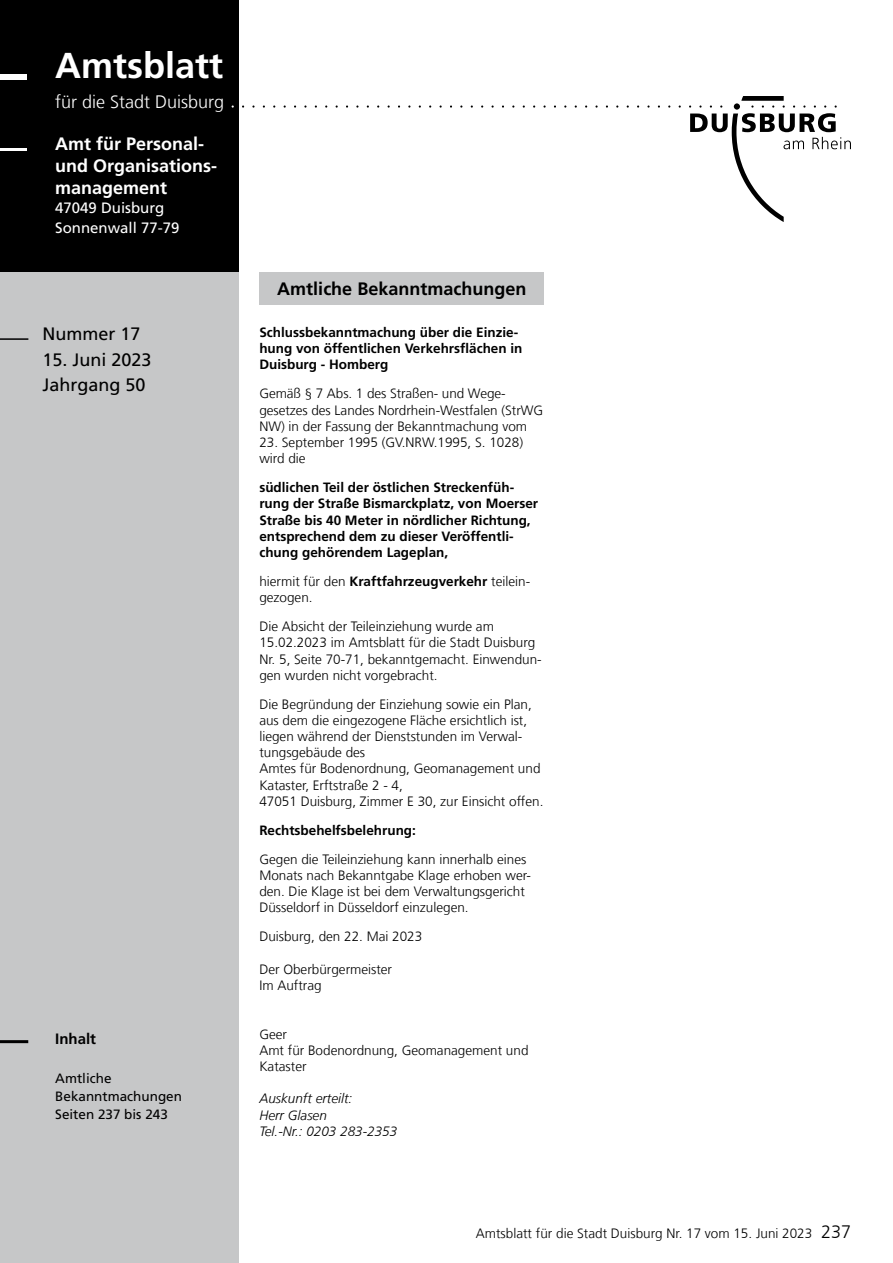
<style>
.page{position:relative;width:893px;height:1263px;background:#fff}
.page>*{position:absolute;margin:0;border:0;box-sizing:border-box;transform-origin:0 0}
.t1{font:148.5px "Duisburg Logo";letter-spacing:.07em;color:#000}
.t2{font:700 36px "Frutiger LT Com";color:#fff}
.t3{font:700 18px/21.6px "Frutiger LT Com";color:#fff}
.t4{font:18px/25.5px "Frutiger LT Com";color:#000}
.t5{font:700 18px "Frutiger LT Com";color:#000}
.t6{font:300 18px "Frutiger LT Com";color:#fff}
.t7{font:15px/19.5px "Frutiger LT Com";color:#fff}
.t8{font:700 15px "Frutiger LT Com";color:#000}
.t9{font:300 13.5px/16.2px "Frutiger LT Com";color:#000}
.t10{font:700 13.5px/16.2px "Frutiger LT Com";color:#000}
.t11{font:italic 300 13.5px/16.2px "Frutiger LT Com";color:#000}
.t12{font:13.5px/18px "Frutiger LT Com";color:#000}
.s1{color:#fff}
.s2{font-weight:700}
.s3{font-size:18px}
</style>
<div class="page">
<div style="left:0;top:272px;width:239px;height:991px;background:#c6c7c8"></div>
<div style="left:0;top:0;width:239px;height:272px;background:#000"></div>
<hr style="left:0;top:148px;width:27px;height:3px;background:#fff">
<hr style="left:0;top:338px;width:28px;height:2px;background:#000">
<hr style="left:0;top:1040px;width:28px;height:3px;background:#000">
<div style="left:0;top:74px;width:27px;height:5px;background:#fff"></div>
<div style="left:259px;top:272px;width:285px;height:33px;background:#c6c7c8"></div>
<h2 class="t2" style="left:55px;top:44px;width:170px">Amtsblatt</h2>
<h3 class="t6" style="left:55px;top:91px;width:171px">für die Stadt Duisburg</h3>
<h3 class="t3" style="left:55px;top:134px;width:164px">Amt für Personal&shy;und Organisations&shy;management</h3>
<p class="t7" style="left:55px;top:198px;width:126px">47049 Duisburg<br>Sonnenwall 77-79</p>
<h1 class="t1" style="left:226px;top:-31px;width:626px"><span class="s1">0</span>1111111111111111111111111l</h1>
<h3 class="t4" style="left:43px;top:321px;width:100px">Nummer 17</h3>
<h3 class="t4" style="left:43px;top:347px;width:111px">15. Juni 2023<br>Jahrgang 50</h3>
<p class="t8" style="left:55px;top:1030px;width:42px">Inhalt</p>
<p class="t12" style="left:55px;top:1070px;width:128px">Amtliche<br>Bekanntmachungen<br>Seiten 237 bis 243</p>
<h3 class="t5" style="left:277px;top:278px;width:251px">Amtliche Bekanntmachungen</h3>
<p class="t10" style="left:259px;top:324px;width:265px">Schlussbekanntmachung über die Einzie&shy;hung von öffentlichen Verkehrsflächen in<br>Duisburg - Homberg</p>
<p class="t9" style="left:259px;top:386px;width:285px">Gemäß § 7 Abs. 1 des Straßen- und Wege&shy;gesetzes des Landes Nordrhein-Westfalen (StrWG<br>NW) in der Fassung der Bekanntmachung vom</p>
<p class="t9" style="left:259px;top:434px;width:265px">23. September 1995 (GV.NRW.1995, S. 1028) wird die</p>
<p class="t10" style="left:259px;top:479px;width:280px">südlichen Teil der östlichen Streckenfüh&shy;rung der Straße Bismarckplatz, von Moerser Straße bis 40 Meter in nördlicher Richtung, entsprechend dem zu dieser Veröffentli&shy;chung gehörendem Lageplan,</p>
<p class="t9" style="left:259px;top:573px;width:272px">hiermit für den <span class="s2">Kraftfahrzeugverkehr</span> teilein&shy;gezogen.</p>
<p class="t9" style="left:259px;top:618px;width:284px">Die Absicht der Teileinziehung wurde am 15.02.2023 im Amtsblatt für die Stadt Duisburg Nr. 5, Seite 70-71, bekanntgemacht. Einwendun&shy;gen wurden nicht vorgebracht.</p>
<p class="t9" style="left:259px;top:696px;width:286px">Die Begründung der Einziehung sowie ein Plan, aus dem die eingezogene Fläche ersichtlich ist, liegen während der Dienststunden im Verwal&shy;tungsgebäude des<br>Amtes für Bodenordnung, Geomanagement und Kataster, Erftstraße 2 - 4,<br>47051 Duisburg, Zimmer E 30, zur Einsicht offen.</p>
<p class="t10" style="left:259px;top:822px;width:158px">Rechtsbehelfsbelehrung:</p>
<p class="t9" style="left:259px;top:851px;width:273px">Gegen die Teileinziehung kann innerhalb eines Monats nach Bekanntgabe Klage erhoben wer&shy;den. Die Klage ist bei dem Verwaltungsgericht Düsseldorf in Düsseldorf einzulegen.</p>
<p class="t9" style="left:259px;top:929px;width:164px">Duisburg, den 22. Mai 2023</p>
<p class="t9" style="left:259px;top:961px;width:134px">Der Oberbürgermeister<br>Im Auftrag</p>
<p class="t9" style="left:259px;top:1026px;width:271px">Geer<br>Amt für Bodenordnung, Geomanagement und<br>Kataster</p>
<p class="t11" style="left:259px;top:1091px;width:139px">Auskunft erteilt:<br>Herr Glasen<br>Tel.-Nr.: 0203 283-2353</p>
<p class="t9" style="left:476px;top:1225px;width:377px">Amtsblatt für die Stadt Duisburg Nr. 17 vom 15. Juni 2023 <span class="s3">237</span></p>
</div>
